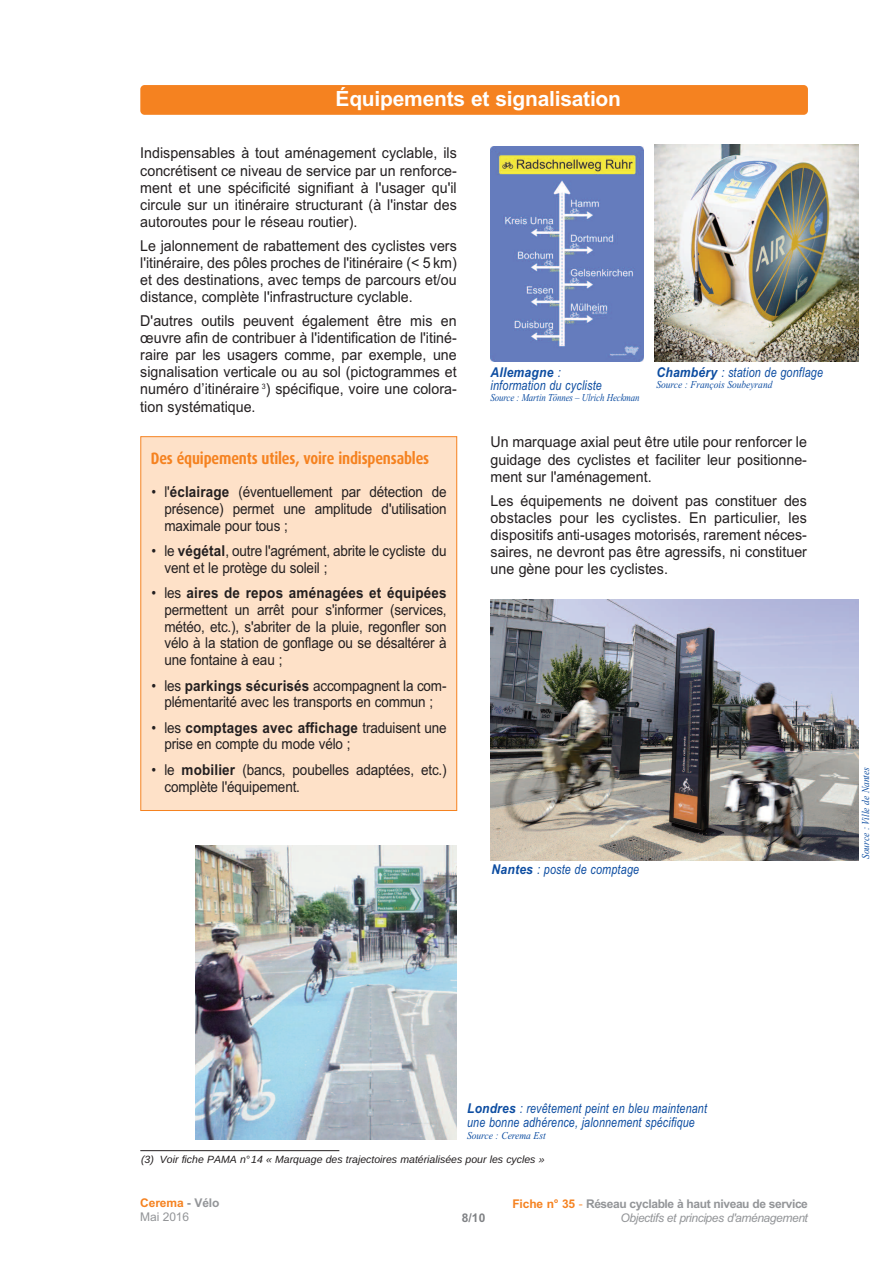
<style>
.page{position:relative;width:893px;height:1263px;background:#fff}
.page>*{position:absolute;margin:0;border:0;box-sizing:border-box;transform-origin:0 0}
.t1{font:700 21px "Arial";letter-spacing:-.01em;color:#fff}
.t2{font:700 16.5px "Dax OT";letter-spacing:-.01em;color:#f58220;scale:.85 1}
.t3{font:15px/17.1px "Arial";letter-spacing:-.01em;color:#231f20;text-align:justify;scale:.95 1}
.t4{font:15px/16.8px "Arial";letter-spacing:-.01em;color:#231f20;scale:.9 1}
.t5{font:italic 13.5px/13.5px "Arial";letter-spacing:.015em;color:#0d4da1;scale:.8 1}
.t6{font:italic 13.5px/13.5px "Arial";letter-spacing:.015em;color:#0d4da1;scale:.79 1}
.t7{font:700 12px/14.4px "Arial";letter-spacing:-.035em;color:#939598;text-align:right}
.t8{font:12px/13.5px "Arial";letter-spacing:-.01em;color:#939598}
.t9{font:700 12px "Arial";color:#808285}
.t10{font:italic 10.5px "Liberation Sans";color:#231f20}
.t11{font:italic 10.5px "Times New Roman";color:#0d4da1;scale:.9 1}
.t12{font:italic 10.5px "Times New Roman";color:#0d4da1;scale:.85 1}
.s1{font-weight:700}
.s2{color:#f58220}
.s3{color:#fbbb85}
.s4{font-weight:400;font-style:italic}
.s5{font-weight:700;color:#f58220}
</style>
<div class="page">
<hr style="left:140px;top:1150px;width:199px;height:1px;background:#231f20">
<img style="left:195px;top:845px;width:262px;height:295px">
<div style="left:140px;top:85px;width:668px;height:30px;background:#f58220;border-radius:4px"></div>
<div style="left:141px;top:437px;width:315px;height:373px;background:#fee1c8"></div>
<div style="left:140px;top:436px;width:317px;height:375px;border:1px solid #f58220"></div>
<img style="left:490px;top:146px;width:154px;height:216px">
<img style="left:655px;top:145px;width:204px;height:217px">
<img style="left:490px;top:599px;width:369px;height:262px">
<h1 class="t1" style="left:336px;top:87px;width:287px">Équipements et signalisation</h1>
<p class="t3" style="left:140px;top:145px;width:335px">Indispensables à tout aménagement cyclable, ils concrétisent ce niveau de service par un renforce&shy;ment et une spécificité signifiant à l'usager qu'il circule sur un itinéraire structurant (à l'instar des autoroutes pour le réseau routier).</p>
<p class="t3" style="left:140px;top:237px;width:335px">Le jalonnement de rabattement des cyclistes vers l'itinéraire, des pôles proches de l'itinéraire (&lt; 5 km) et des destinations, avec temps de parcours et/ou distance, complète l'infrastructure cyclable.</p>
<p class="t3" style="left:140px;top:312px;width:335px">D'autres outils peuvent également être mis en œuvre afin de contribuer à l'identification de l'itiné&shy;raire par les usagers comme, par exemple, une signalisation verticale ou au sol (pictogrammes et numéro d’itinéraire <sup>3</sup>) spécifique, voire une colora&shy;tion systématique.</p>
<p class="t5" style="left:490px;top:365px;width:141px"><span class="s1">Allemagne</span> : information du cycliste</p>
<p class="t12" style="left:491px;top:391px;width:177px">Source : Martin Tönnes – Ulrich Heckman</p>
<p class="t5" style="left:656px;top:365px;width:210px"><span class="s1">Chambéry</span> : station de gonflage</p>
<p class="t11" style="left:656px;top:378px;width:130px">Source : François Soubeyrand</p>
<p class="t2" style="left:151px;top:452px;width:329px">Des équipements utiles, voire indispensables</p>
<p class="t4" style="left:164px;top:483px;width:315px;text-align:justify;text-indent:-13px">• l'<span class="s1">éclairage</span> (éventuellement par détection de présence) permet une amplitude d'utilisation maximale pour tous ;</p>
<p class="t4" style="left:164px;top:542px;width:315px;text-indent:-13px">• le <span class="s1">végétal</span>, outre l'agrément, abrite le cycliste du vent et le protège du soleil ;</p>
<p class="t4" style="left:164px;top:584px;width:315px;text-align:justify;text-indent:-13px">• les <span class="s1">aires de repos aménagées et équipées </span>permettent un arrêt pour s'informer (services, météo, etc.), s'abriter de la pluie, regonfler son vélo à la station de gonflage ou se désaltérer à une fontaine à eau ;</p>
<p class="t4" style="left:152px;top:677px;width:329px;text-align:center">• les <span class="s1">parkings sécurisés</span> accompagnent la com&shy;plémentarité avec les transports en commun ;</p>
<p class="t4" style="left:164px;top:719px;width:315px;text-indent:-13px">• les <span class="s1">comptages avec affichage</span> traduisent une prise en compte du mode vélo ;</p>
<p class="t4" style="left:164px;top:761px;width:315px;text-indent:-13px">• le <span class="s1">mobilier</span> (bancs, poubelles adaptées, etc.) complète l'équipement.</p>
<p class="t3" style="left:491px;top:434px;width:335px">Un marquage axial peut être utile pour renforcer le guidage des cyclistes et faciliter leur positionne&shy;ment sur l'aménagement.</p>
<p class="t3" style="left:491px;top:492px;width:335px">Les équipements ne doivent pas constituer des obstacles pour les cyclistes. En particulier, les dispositifs anti-usages motorisés, rarement néces&shy;saires, ne devront pas être agressifs, ni constituer une gène pour les cyclistes.</p>
<p class="t5" style="left:492px;top:862px;width:186px"><span class="s1">Nantes</span> : poste de comptage</p>
<p class="t11" style="left:859px;top:859px;width:104px;rotate:-90deg">Source : Ville de Nantes</p>
<p class="t6" style="left:467px;top:1102px;width:305px"><span class="s1">Londres</span> : revêtement peint en bleu maintenant une bonne adhérence, jalonnement spécifique</p>
<p class="t11" style="left:467px;top:1129px;width:89px">Source : Cerema Est</p>
<p class="t10" style="left:141px;top:1153px;width:405px">(3) Voir fiche PAMA n°14 « Marquage des trajectoires matérialisées pour les cycles »</p>
<p class="t7" style="left:512px;top:1196px;width:297px"><span class="s2">Fiche n° 35</span> <span class="s3">-</span> Réseau cyclable à haut niveau de service<br><span class="s4">Objectifs et principes d'aménagement</span></p>
<p class="t8" style="left:140px;top:1196px;width:81px"><span class="s5">Cerema</span> <span class="s1">- Vélo<br></span>Mai 2016</p>
<p class="t9" style="left:462px;top:1211px;width:25px">8/10</p>
</div>
